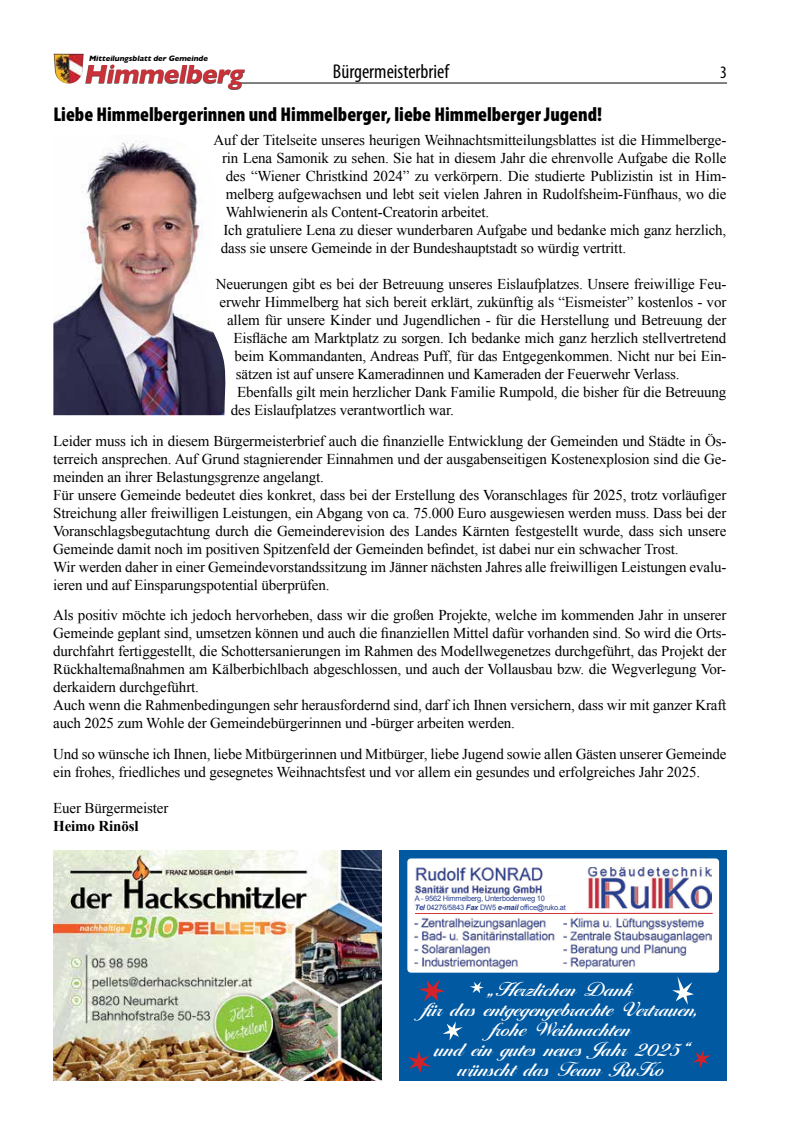
<style>
.page{position:relative;width:798px;height:1134px;background:#fff}
.page>*{position:absolute;margin:0;border:0;box-sizing:border-box;transform-origin:0 0}
.t1{font:600 27.5px/20px "Ballantines";color:#fff;text-align:center}
.t2{font:italic 700 26.75px "Gill Sans";color:#ca3139;scale:.95 1}
.t3{font:900 condensed 20px "Myriad Pro";color:#000}
.t4{font:condensed 20px "Myriad Pro";color:#000}
.t5{font:condensed 17.5px "Myriad Pro";color:#000}
.t6{font:15px/18px "Times New Roman";letter-spacing:-.01em;color:#000}
.t7{font:700 15px "Times New Roman";letter-spacing:-.01em;color:#000}
.t8{font:italic 700 7.88px "Gill Sans";color:#000;scale:.96 1}
.t9{font:7.5px/8.8px "Arial";letter-spacing:-.03em;color:#2b428f}
.s1{font-weight:700;font-style:italic}
</style>
<div class="page">
<hr style="left:240px;top:83px;width:486px;height:1px;background:#000">
<img style="left:54px;top:54px;width:30px;height:30px">
<div style="left:86px;top:65px;width:159px;height:25px;background:#000;opacity:.75"></div>
<img style="left:53px;top:140px;width:173px;height:275px">
<img style="left:53px;top:850px;width:328px;height:230px">
<div style="left:399px;top:850px;width:327px;height:231px;background:#0059a1"></div>
<svg style="left:418px;top:979px;width:27px;height:23px"></svg>
<svg style="left:692px;top:1049px;width:19px;height:19px"></svg>
<svg style="left:672px;top:976px;width:21px;height:29px"></svg>
<svg style="left:443px;top:1021px;width:19px;height:19px"></svg>
<svg style="left:470px;top:981px;width:13px;height:12px"></svg>
<div style="left:407px;top:858px;width:311px;height:115px;background:#fff;border-radius:4px"></div>
<img style="left:414px;top:867px;width:297px;height:103px">
<svg style="left:414px;top:909px;width:299px;height:7px"></svg>
<hr style="left:415px;top:913px;width:297px;height:1px;background:#d2232a">
<svg style="left:408px;top:1050px;width:23px;height:23px"></svg>
<div style="left:415px;top:896px;width:158px;height:16px;background:#fff"></div>
<p class="t8" style="left:89px;top:52px;width:128px">MitteilungsblattderGemeinde</p>
<h2 class="t2" style="left:84px;top:53px;width:176px">Himmelberg</h2>
<h3 class="t4" style="left:333px;top:60px;width:117px">Bürgermeisterbrief</h3>
<p class="t5" style="left:720px;top:61px;width:8px">3</p>
<h3 class="t3" style="left:53px;top:102px;width:550px">Liebe Himmelbergerinnen und Himmelberger, liebe Himmelberger Jugend!</h3>
<p class="t6" style="left:213px;top:131px;width:514px">Auf der Titelseite unseres heurigen Weihnachtsmitteilungsblattes ist die Himmelberge-</p>
<p class="t6" style="left:222px;top:149px;width:505px">rin Lena Samonik zu sehen. Sie hat in diesem Jahr die ehrenvolle Aufgabe die Rolle</p>
<p class="t6" style="left:226px;top:167px;width:502px">des “Wiener Christkind 2024” zu verkörpern. Die studierte Publizistin ist in Him-</p>
<p class="t6" style="left:226px;top:185px;width:502px">melberg aufgewachsen und lebt seit vielen Jahren in Rudolfsheim-Fünfhaus, wo die</p>
<p class="t6" style="left:226px;top:203px;width:265px">Wahlwienerin als Content-Creatorin arbeitet.</p>
<p class="t6" style="left:223px;top:221px;width:504px">Ich gratuliere Lena zu dieser wunderbaren Aufgabe und bedanke mich ganz herzlich,</p>
<p class="t6" style="left:221px;top:239px;width:406px">dass sie unsere Gemeinde in der Bundeshauptstadt so würdig vertritt.</p>
<p class="t6" style="left:216px;top:275px;width:512px">Neuerungen gibt es bei der Betreuung unseres Eislaufplatzes. Unsere freiwillige Feu-</p>
<p class="t6" style="left:219px;top:293px;width:508px">erwehr Himmelberg hat sich bereit erklärt, zukünftig als “Eismeister” kostenlos - vor</p>
<p class="t6" style="left:227px;top:311px;width:500px">allem für unsere Kinder und Jugendlichen - für die Herstellung und Betreuung der</p>
<p class="t6" style="left:233px;top:329px;width:494px">Eisfläche am Marktplatz zu sorgen. Ich bedanke mich ganz herzlich stellvertretend</p>
<p class="t6" style="left:234px;top:347px;width:493px">beim Kommandanten, Andreas Puff, für das Entgegenkommen. Nicht nur bei Ein-</p>
<p class="t6" style="left:236px;top:365px;width:445px">sätzen ist auf unsere Kameradinnen und Kameraden der Feuerwehr Verlass.</p>
<p class="t6" style="left:237px;top:383px;width:490px">Ebenfalls gilt mein herzlicher Dank Familie Rumpold, die bisher für die Betreuung</p>
<p class="t6" style="left:231px;top:401px;width:224px">des Eislaufplatzes verantwortlich war.</p>
<p class="t6" style="left:53px;top:431px;width:674px">Leider muss ich in diesem Bürgermeisterbrief auch die finanzielle Entwicklung der Gemeinden und Städte in Ös&shy;terreich ansprechen. Auf Grund stagnierender Einnahmen und der ausgabenseitigen Kostenexplosion sind die Ge&shy;meinden an ihrer Belastungsgrenze angelangt.<br>Für unsere Gemeinde bedeutet dies konkret, dass bei der Erstellung des Voranschlages für 2025, trotz vorläufiger Streichung aller freiwilligen Leistungen, ein Abgang von ca. 75.000 Euro ausgewiesen werden muss. Dass bei der Voranschlagsbegutachtung durch die Gemeinderevision des Landes Kärnten festgestellt wurde, dass sich unsere Gemeinde damit noch im positiven Spitzenfeld der Gemeinden befindet, ist dabei nur ein schwacher Trost.<br>Wir werden daher in einer Gemeindevorstandssitzung im Jänner nächsten Jahres alle freiwilligen Leistungen evalu&shy;ieren und auf Einsparungspotential überprüfen.</p>
<p class="t6" style="left:53px;top:606px;width:674px">Als positiv möchte ich jedoch hervorheben, dass wir die großen Projekte, welche im kommenden Jahr in unserer Gemeinde geplant sind, umsetzen können und auch die finanziellen Mittel dafür vorhanden sind. So wird die Orts&shy;durchfahrt fertiggestellt, die Schottersanierungen im Rahmen des Modellwegenetzes durchgeführt, das Projekt der Rückhaltemaßnahmen am Kälberbichlbach abgeschlossen, und auch der Vollausbau bzw. die Wegverlegung Vor&shy;derkaidern durchgeführt.<br>Auch wenn die Rahmenbedingungen sehr herausfordernd sind, darf ich Ihnen versichern, dass wir mit ganzer Kraft auch 2025 zum Wohle der Gemeindebürgerinnen und -bürger arbeiten werden.</p>
<p class="t6" style="left:53px;top:744px;width:674px">Und so wünsche ich Ihnen, liebe Mitbürgerinnen und Mitbürger, liebe Jugend sowie allen Gästen unserer Gemeinde ein frohes, friedliches und gesegnetes Weihnachtsfest und vor allem ein gesundes und erfolgreiches Jahr 2025.</p>
<p class="t6" style="left:53px;top:798px;width:117px">Euer Bürgermeister</p>
<p class="t7" style="left:53px;top:815px;width:87px">Heimo Rinösl</p>
<p class="t9" style="left:415px;top:894px;width:152px">A - 9562 Himmelberg, Unterbodenweg 10<br><span class="s1">Tel</span> 04276/5843 <span class="s1">Fax</span> DW5 <span class="s1">e-mail</span> office@ruko.at</p>
<h1 class="t1" style="left:425px;top:977px;width:277px">„Herzlichen Dank<br>für das entgegengebrachte Vertrauen, frohe Weihnachten<br>und ein gutes neues Jahr 2025“ wünscht das Team RuKo</h1>
</div>
